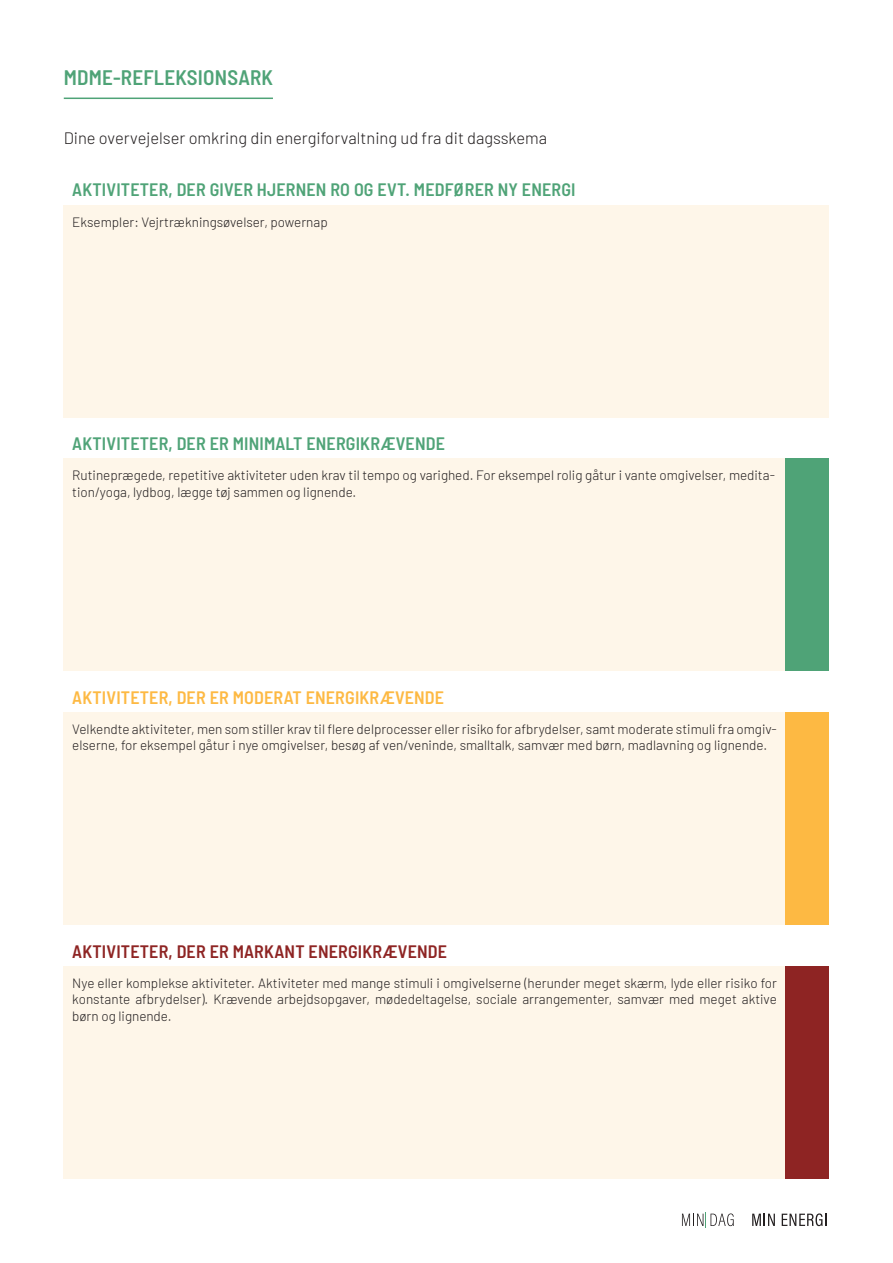
<style>
.page{position:relative;width:893px;height:1263px;background:#fff}
.page>*{position:absolute;margin:0;border:0;box-sizing:border-box;transform-origin:0 0}
.Overskrift_1_-_grøn{font:600 semi-condensed 21px "Barlow";letter-spacing:.01em;color:#4fa377}
.Overskrift_2_-_grøn{font:600 semi-condensed 18px "Barlow";letter-spacing:.01em;color:#4fa377}
.Overskrift_2_-_grøn-2{font:600 semi-condensed 18px "Barlow";letter-spacing:.01em;color:#fdb943}
.Overskrift_2_-_grøn-3{font:600 semi-condensed 18px "Barlow";letter-spacing:.01em;color:#8e2423}
.Brødtekst{font:300 16.5px "Barlow";color:#231f20}
.Brødtekst_-_lilelbit{font:300 13.5px/16.2px "Barlow";color:#231f20}
</style>
<div class="page">
<svg style="left:682px;top:1212px;width:52px;height:15px"></svg>
<svg style="left:752px;top:1214px;width:23px;height:12px"></svg>
<svg style="left:782px;top:1213px;width:44px;height:13px"></svg>
<hr style="left:64px;top:98px;width:209px;height:1px;background:#4fa377">
<div style="left:64px;top:205px;width:765px;height:212px;background:#fef6e9"></div>
<div style="left:64px;top:458px;width:765px;height:213px;background:#fef6e9"></div>
<div style="left:785px;top:458px;width:44px;height:213px;background:#4fa377"></div>
<div style="left:64px;top:712px;width:765px;height:213px;background:#fef6e9"></div>
<div style="left:785px;top:712px;width:44px;height:213px;background:#fdb943"></div>
<div style="left:64px;top:966px;width:765px;height:213px;background:#fef6e9"></div>
<div style="left:785px;top:966px;width:44px;height:213px;background:#8e2423"></div>
<p class="Overskrift_1_-_grøn" style="left:64px;top:62px;width:211px">MDME-REFLEKSIONSARK</p>
<p class="Brødtekst" style="left:64px;top:126px;width:485px">Dine overvejelser omkring din energiforvaltning ud fra dit dagsskema</p>
<p class="Overskrift_2_-_grøn" style="left:72px;top:177px;width:505px">AKTIVITETER, DER GIVER HJERNEN RO OG EVT. MEDFØRER NY ENERGI</p>
<p class="Brødtekst_-_lilelbit" style="left:72px;top:213px;width:257px">Eksempler: Vejrtrækningsøvelser, powernap</p>
<p class="Overskrift_2_-_grøn" style="left:72px;top:430px;width:374px">AKTIVITETER, DER ER MINIMALT ENERGIKRÆVENDE</p>
<p class="Brødtekst_-_lilelbit" style="left:72px;top:466px;width:704px">Rutineprægede, repetitive aktiviteter uden krav til tempo og varighed. For eksempel rolig gåtur i vante omgivelser, medita&shy;tion/yoga, lydbog, lægge tøj sammen og lignende.</p>
<p class="Overskrift_2_-_grøn-2" style="left:72px;top:684px;width:373px">AKTIVITETER, DER ER MODERAT ENERGIKRÆVENDE</p>
<p class="Brødtekst_-_lilelbit" style="left:72px;top:720px;width:706px">Velkendte aktiviteter, men som stiller krav til flere delprocesser eller risiko for afbrydelser, samt moderate stimuli fra omgiv&shy;elserne, for eksempel gåtur i nye omgivelser, besøg af ven/veninde, smalltalk, samvær med børn, madlavning og lignende.</p>
<p class="Overskrift_2_-_grøn-3" style="left:72px;top:938px;width:376px">AKTIVITETER, DER ER MARKANT ENERGIKRÆVENDE</p>
<p class="Brødtekst_-_lilelbit" style="left:72px;top:974px;width:706px;text-align:justify">Nye eller komplekse aktiviteter. Aktiviteter med mange stimuli i omgivelserne (herunder meget skærm, lyde eller risiko for konstante afbrydelser). Krævende arbejdsopgaver, mødedeltagelse, sociale arrangementer, samvær med meget aktive børn og lignende.</p>
</div>
